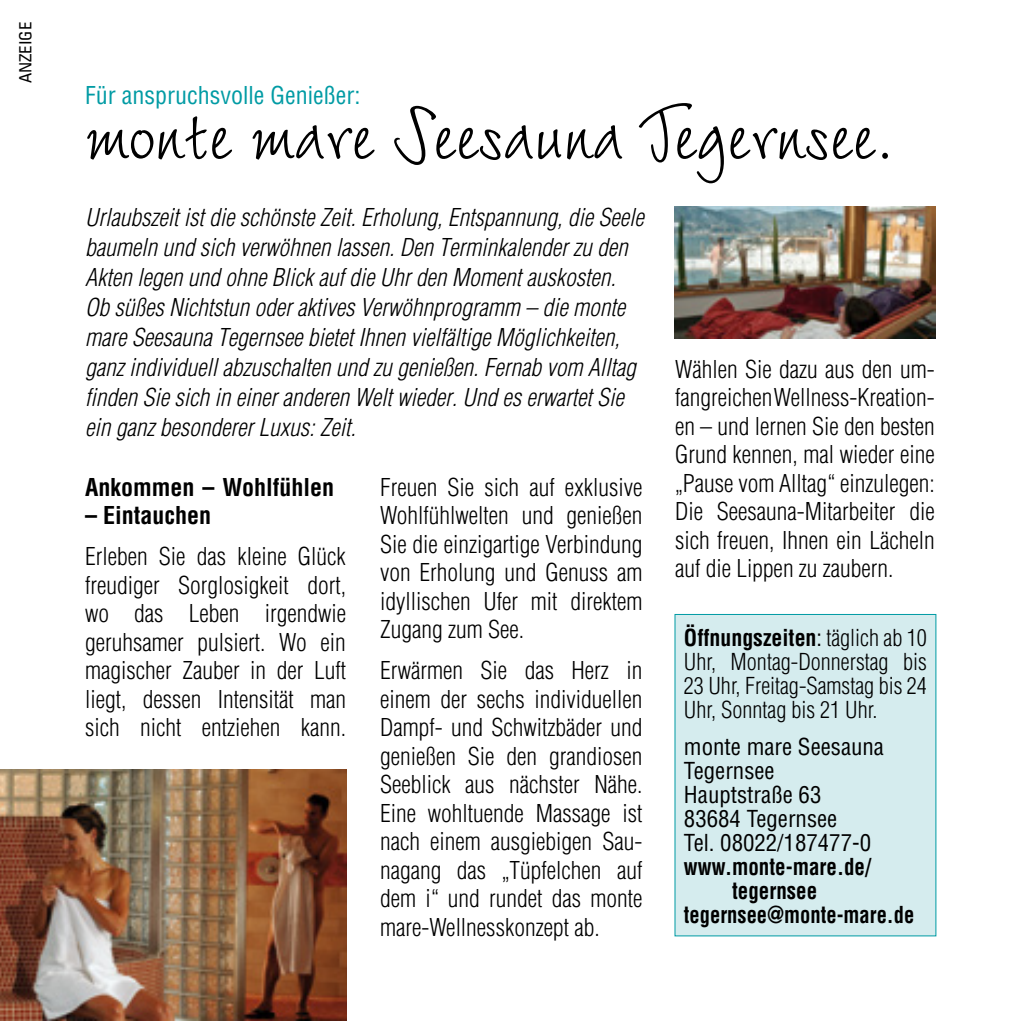
<style>
.page{position:relative;width:1021px;height:1021px;background:#fff}
.page>*{position:absolute;margin:0;border:0;box-sizing:border-box;transform-origin:0 0}
.t1{font:108px "Wiesbaden Swing";color:#000;scale:.95 1}
.t2{font:300 condensed 24px/28.5px "Helvetica";color:#000;text-align:justify}
.t3{font:italic 300 condensed 24px/30px "Helvetica";color:#000}
.t4{font:700 condensed 24px "Helvetica";color:#000}
.t5{font:condensed 24px "Helvetica";color:#009ba4}
.t6{font:300 condensed 22.8px/24px "Helvetica";color:#000;text-align:justify}
.t7{font:condensed 22.8px/24px "Helvetica";color:#000}
.t8{font:700 condensed 22.8px "Helvetica";color:#000;scale:.92 1}
.t9{font:700 condensed 22.8px "Helvetica";color:#000;scale:.9 1}
.t10{font:condensed 16.8px "Univers";color:#000}
.s1{font-weight:700}
.s2{font-weight:400}
</style>
<div class="page">
<img style="left:0;top:769px;width:346px;height:251px">
<div style="left:675px;top:614px;width:260px;height:321px;background:#d5ecee"></div>
<img style="left:675px;top:207px;width:260px;height:131px">
<p class="t10" style="left:15px;top:83px;width:63px;rotate:-90deg">Anzeig e</p>
<p class="t5" style="left:85px;top:80px;width:277px">Für anspruchsvolle Genießer:</p>
<h1 class="t1" style="left:85px;top:73px;width:853px">monte mare Seesauna Tegernsee.</h1>
<p class="t3" style="left:85px;top:202px;width:560px">Urlaubszeit ist die schönste Zeit. Erholung, Entspannung, die Seele baumeln und sich verwöhnen lassen. Den Terminkalender zu den Akten legen und ohne Blick auf die Uhr den Moment auskosten.<br>Ob süßes Nichtstun oder aktives Verwöhnprogramm – die monte mare Seesauna Tegernsee bietet Ihnen vielfältige Möglichkeiten, ganz individuell abzuschalten und zu genießen. Fernab vom Alltag finden Sie sich in einer anderen Welt wieder. Und es erwartet Sie ein ganz besonderer Luxus: Zeit.</p>
<p class="t4" style="left:85px;top:472px;width:250px">Ankommen – Wohlfühlen</p>
<p class="t4" style="left:85px;top:500px;width:127px">– Eintauchen</p>
<p class="t2" style="left:85px;top:542px;width:262px">Erleben Sie das kleine Glück freudiger Sorglosigkeit dort, wo das Leben irgendwie geruhsamer pulsiert. Wo ein magischer Zauber in der Luft liegt, dessen Intensität man sich nicht entziehen kann.</p>
<p class="t2" style="left:675px;top:354px;width:261px">Wählen Sie dazu aus den um&shy;fangreichen Wellness-Kreation&shy;en – und lernen Sie den besten Grund kennen, mal wieder eine „Pause vom Alltag“ einzulegen:<br>Die Seesauna-Mitarbeiter die sich freuen, Ihnen ein Lächeln auf die Lippen zu zaubern.</p>
<p class="t2" style="left:380px;top:472px;width:264px">Freuen Sie sich auf exklusive Wohlfühlwelten und genießen Sie die einzigartige Verbindung von Erholung und Genuss am idyllischen Ufer mit direktem Zugang zum See.</p>
<p class="t2" style="left:380px;top:656px;width:264px">Erwärmen Sie das Herz in einem der sechs individuellen Dampf- und Schwitzbäder und genießen Sie den grandiosen Seeblick aus nächster Nähe.<br>Eine wohltuende Massage ist nach einem ausgiebigen Sau&shy;nagang das „Tüpfelchen auf dem i“ und rundet das monte mare-Wellnesskonzept ab.</p>
<p class="t6" style="left:684px;top:625px;width:244px"><span class="s1">Öffnungszeiten</span><span class="s2">:</span> täglich ab 10<br>Uhr, Montag-Donnerstag bis 23 Uhr, Freitag-Samstag bis 24<br>Uhr, Sonntag bis 21 Uhr.</p>
<p class="t7" style="left:684px;top:734px;width:202px">monte mare Seesauna<br>Tegernsee<br>Hauptstraße 63<br>83684 Tegernsee<br>Tel. 08022/187477-0</p>
<p class="t8" style="left:684px;top:852px;width:205px">www.monte-mare.de/</p>
<p class="t8" style="left:732px;top:876px;width:94px">tegernsee</p>
<p class="t9" style="left:684px;top:900px;width:257px">tegernsee@monte-mare.de</p>
</div>
